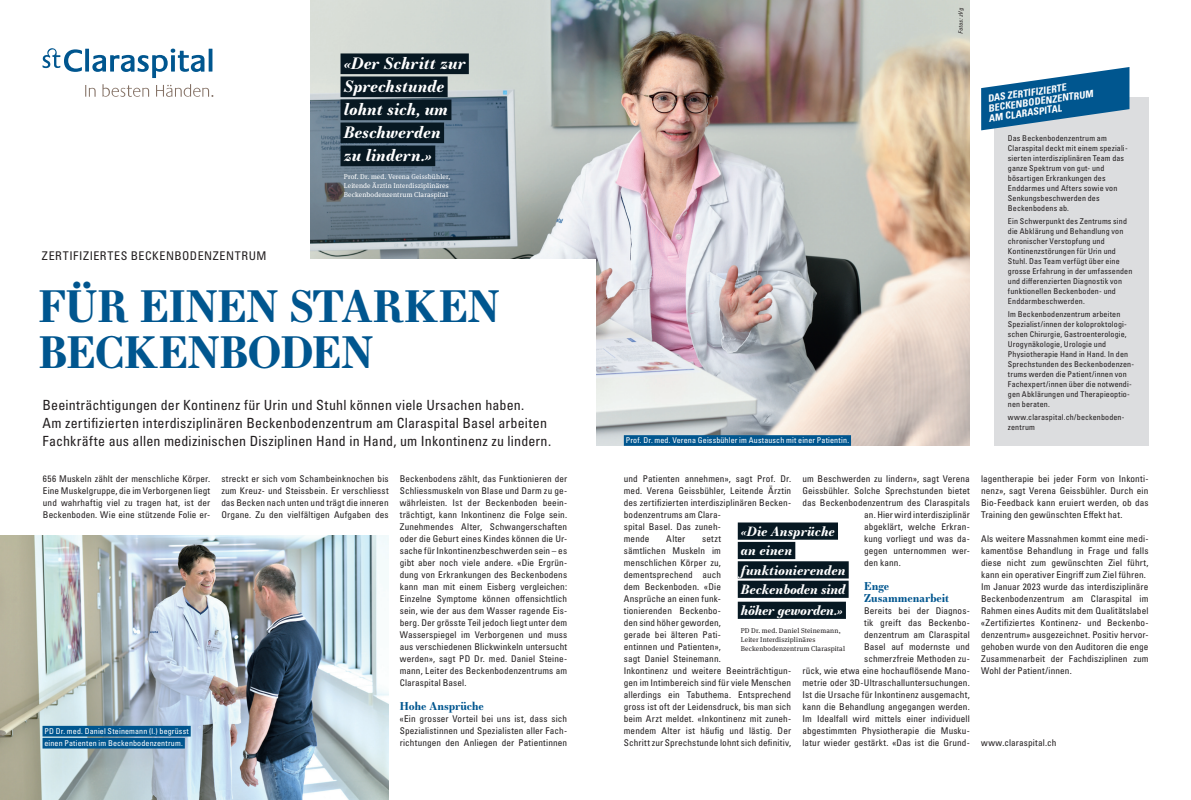
<style>
.page{position:relative;width:1191px;height:800px;background:#fff}
.page>*{position:absolute;margin:0;border:0;box-sizing:border-box;transform-origin:0 0}
.t1{font:700 44px/46px "Essonnes Text";letter-spacing:-.005em;color:#00568f}
.t2{font:italic 700 16px/23px "Essonnes Text";color:#fff}
.t3{font:condensed 14px/18px "Univers LT Pro";letter-spacing:.015em;color:#231f20}
.t4{font:italic 700 12.9px/19.4px "Essonnes Text";letter-spacing:-.005em;color:#fff}
.t5{font:condensed 12px "Univers LT Pro";letter-spacing:.05em;color:#231f20}
.t6{font:700 11px/12px "Essonnes Text";letter-spacing:-.005em;color:#00568f}
.t7{font:italic 700 condensed 9.9px/9.9px "Univers LT Pro";color:#fff}
.t8{font:condensed 9.2px/12px "Univers LT Pro";letter-spacing:.01em;color:#231f20;text-align:justify}
.t9{font:condensed 8px/10px "Univers LT Pro";letter-spacing:.015em;color:#231f20}
.t10{font:condensed 8px/12px "Univers LT Pro";letter-spacing:.015em;color:#fff}
.t11{font:7px/9px "Meta Serif Pro";letter-spacing:.02em;color:#fff}
.t12{font:7px/9px "Meta Serif Pro";letter-spacing:.02em;color:#231f20}
.t13{font:italic condensed 6px "Univers LT Pro";color:#231f20}
</style>
<div class="page">
<img style="left:310px;top:0;width:659px;height:446px">
<img style="left:0;top:536px;width:388px;height:263px">
<div style="left:0;top:260px;width:595px;height:198px;background:#fff"></div>
<svg style="left:85px;top:85px;width:11px;height:12px"></svg>
<svg style="left:102px;top:84px;width:47px;height:13px"></svg>
<svg style="left:156px;top:84px;width:57px;height:13px"></svg>
<svg style="left:85px;top:49px;width:4px;height:23px"></svg>
<hr style="left:209px;top:49px;width:3px;height:23px;background:#00568f">
<svg style="left:92px;top:49px;width:112px;height:29px"></svg>
<svg style="left:43px;top:48px;width:39px;height:24px"></svg>
<div style="left:993px;top:97px;width:155px;height:348px;background:#dcdddf"></div>
<div style="left:624px;top:435px;width:227px;height:11px;background:#00568f"></div>
<div style="left:738px;top:522px;width:100px;height:17px;background:#071822"></div>
<div style="left:738px;top:541px;width:57px;height:18px;background:#071822"></div>
<div style="left:738px;top:561px;width:110px;height:17px;background:#071822"></div>
<div style="left:738px;top:580px;width:110px;height:17px;background:#071822"></div>
<div style="left:738px;top:601px;width:108px;height:17px;background:#071822"></div>
<div style="left:340px;top:53px;width:129px;height:21px;background:#071822"></div>
<div style="left:340px;top:76px;width:107px;height:21px;background:#071822"></div>
<div style="left:340px;top:99px;width:111px;height:21px;background:#071822"></div>
<div style="left:340px;top:122px;width:104px;height:21px;background:#071822"></div>
<div style="left:340px;top:145px;width:95px;height:21px;background:#071822"></div>
<div style="left:43px;top:725px;width:148px;height:11px;background:#00568f"></div>
<div style="left:43px;top:737px;width:142px;height:11px;background:#00568f"></div>
<svg style="left:981px;top:67px;width:148px;height:63px"></svg>
<h2 class="t2" style="left:344px;top:52px;width:123px">«Der Schritt zur<br>Sprechstunde lohnt sich, um<br>Beschwerden<br>zu lindern.»</h2>
<p class="t11" style="left:344px;top:172px;width:108px">Prof. Dr. med. Verena Geissbühler,<br>Leitende Ärztin Interdisziplinäres<br>Beckenbodenzentrum Claraspital</p>
<h3 class="t5" style="left:42px;top:248px;width:226px">ZERTIFIZIERTES BECKENBODENZENTRUM</h3>
<h1 class="t1" style="left:38px;top:282px;width:462px">FÜR EINEN STARKEN<br>BECKENBODEN</h1>
<p class="t13" style="left:956px;top:34px;width:27px;rotate:-90deg">Fotos: zVg</p>
<p class="t3" style="left:42px;top:395px;width:510px">Beeinträchtigungen der Kontinenz für Urin und Stuhl können viele Ursachen haben.<br>Am zertifizierten interdisziplinären Beckenbodenzentrum am Claraspital Basel arbeiten<br>Fachkräfte aus allen medizinischen Disziplinen Hand in Hand, um Inkontinenz zu lindern.</p>
<p class="t8" style="left:43px;top:472px;width:169px">656 Muskeln zählt der menschliche Körper.<br>Eine Muskelgruppe, die im Verborgenen liegt und wahrhaftig viel zu tragen hat, ist der Beckenboden. Wie eine stützende Folie er-</p>
<p class="t8" style="left:221px;top:472px;width:169px">streckt er sich vom Schambeinknochen bis zum Kreuz- und Steissbein. Er verschliesst das Becken nach unten und trägt die inneren Organe. Zu den vielfältigen Aufgaben des</p>
<p class="t8" style="left:802px;top:472px;width:169px">um Beschwerden zu lindern», sagt Verena</p>
<p class="t10" style="left:626px;top:434px;width:225px">Prof. Dr. med. Verena Geissbühler im Austausch mit einer Patientin.</p>
<p class="t8" style="left:624px;top:472px;width:169px;text-align:left">und Patienten annehmen», sagt Prof. Dr. med. Verena Geissbühler, Leitende Ärztin des zertifizierten interdisziplinären Becken&shy;bodenzentrums am Clara-<br>spital Basel. Das zuneh-<br>mende</p>
<p class="t8" style="left:400px;top:472px;width:169px">Beckenbodens zählt, das Funktionieren der Schliessmuskeln von Blase und Darm zu ge&shy;währleisten. Ist der Beckenboden beein&shy;trächtigt, kann Inkontinenz die Folge sein.<br>Zunehmendes Alter, Schwangerschaften oder die Geburt eines Kindes können die Ur&shy;sache für Inkontinenzbeschwerden sein – es gibt aber noch viele andere. «Die Ergrün&shy;dung von Erkrankungen des Beckenbodens kann man mit einem Eisberg vergleichen:<br>Einzelne Symptome können offensichtlich sein, wie der aus dem Wasser ragende Eis&shy;berg. Der grösste Teil jedoch liegt unter dem Wasserspiegel im Verborgenen und muss aus verschiedenen Blickwinkeln untersucht werden», sagt PD Dr. med. Daniel Steine&shy;mann, Leiter des Beckenbodenzentrums am Claraspital Basel.</p>
<p class="t6" style="left:400px;top:699px;width:86px">Hohe Ansprüche</p>
<p class="t8" style="left:400px;top:712px;width:169px">«Ein grosser Vorteil bei uns ist, dass sich Spezialistinnen und Spezialisten aller Fach&shy;richtungen den Anliegen der Patientinnen</p>
<p class="t8" style="left:802px;top:484px;width:169px">Geissbühler. Solche Sprechstunden bietet</p>
<p class="t8" style="left:802px;top:496px;width:169px">das Beckenbodenzentrum des Claraspitals</p>
<p class="t8" style="left:864px;top:508px;width:107px">an. Hier wird interdisziplinär</p>
<p class="t8" style="left:864px;top:520px;width:107px">abgeklärt, welche Erkran-</p>
<p class="t8" style="left:864px;top:532px;width:107px">kung vorliegt und was da-</p>
<p class="t8" style="left:864px;top:544px;width:107px">gegen unternommen wer-</p>
<p class="t8" style="left:864px;top:556px;width:38px">den kann.</p>
<p class="t6" style="left:864px;top:579px;width:87px">Enge<br>Zusammenarbeit</p>
<p class="t8" style="left:802px;top:604px;width:169px;text-align:right">Bereits bei der Diagnos-<br>tik greift das Beckenbo-<br>denzentrum am Claraspital<br>Basel auf modernste und<br>schmerzfreie Methoden zu-<br>rück, wie etwa eine hochauflösende Mano&shy;metrie oder 3D-Ultraschalluntersuchungen.<br>Ist die Ursache für Inkontinenz ausgemacht, kann die Behandlung angegangen werden.<br>Im Idealfall wird mittels einer individuell abgestimmten Physiotherapie die Musku&shy;latur wieder gestärkt. «Das ist die Grund-</p>
<h3 class="t4" style="left:741px;top:521px;width:106px">«Die Ansprüche an einen funktionierenden<br>Beckenboden sind</h3>
<h3 class="t4" style="left:741px;top:600px;width:103px">höher geworden.»</h3>
<p class="t12" style="left:741px;top:625px;width:106px">PD Dr. med. Daniel Steinemann,<br>Leiter Interdisziplinäres<br>Beckenbodenzentrum Claraspital</p>
<p class="t8" style="left:666px;top:532px;width:20px">Alter</p>
<p class="t8" style="left:624px;top:532px;width:169px;text-align:left;text-indent:78px">setzt<br>sämtlichen Muskeln im<br>menschlichen Körper zu, dementsprechend auch<br>dem Beckenboden. «Die<br>Ansprüche an einen funk-<br>tionierenden Beckenbo-<br>den sind höher geworden,<br>gerade bei älteren Pati-<br>entinnen und Patienten»,<br>sagt Daniel Steinemann.<br>Inkontinenz und weitere Beeinträchtigun&shy;gen im Intimbereich sind für viele Menschen allerdings ein Tabuthema. Entsprechend gross ist oft der Leidensdruck, bis man sich beim Arzt meldet. «Inkontinenz mit zuneh&shy;mendem Alter ist häufig und lästig. Der<br>Schritt zur Sprechstunde lohnt sich definitiv,</p>
<p class="t10" style="left:44px;top:724px;width:146px">PD Dr. med. Daniel Steinemann (l.) begrüsst einen Patienten im Beckenbodenzentrum.</p>
<p class="t7" style="left:985px;top:93px;width:109px;rotate:-8deg">DAS ZERTIFIZIERTE<br>BECKENBODENZENTRUM<br>AM CLARASPITAL</p>
<p class="t9" style="left:1008px;top:133px;width:121px">Das Beckenbodenzentrum am<br>Claraspital deckt mit einem speziali&shy;sierten interdisziplinären Team das ganze Spektrum von gut- und bösartigen Erkrankungen des<br>Enddarmes und Afters sowie von<br>Senkungsbeschwerden des<br>Beckenbodens ab.</p>
<p class="t9" style="left:1008px;top:216px;width:126px">Ein Schwerpunkt des Zentrums sind die Abklärung und Behandlung von chronischer Verstopfung und<br>Kontinenzstörungen für Urin und<br>Stuhl. Das Team verfügt über eine grosse Erfahrung in der umfassenden und differenzierten Diagnostik von funktionellen Beckenboden- und<br>Enddarmbeschwerden.</p>
<p class="t9" style="left:1008px;top:309px;width:128px">Im Beckenbodenzentrum arbeiten Spezialist/innen der koloproktologi&shy;schen Chirurgie, Gastroenterologie, Urogynäkologie, Urologie und Physiotherapie Hand in Hand. In den Sprechstunden des Beckenbodenzen&shy;trums werden die Patient/innen von Fachexpert/innen über die notwendi&shy;gen Abklärungen und Therapieoptio&shy;nen beraten.</p>
<p class="t9" style="left:1008px;top:412px;width:118px">www.claraspital.ch/beckenboden&shy;zentrum</p>
<p class="t8" style="left:981px;top:472px;width:169px">lagentherapie bei jeder Form von Inkonti&shy;nenz», sagt Verena Geissbühler. Durch ein Bio-Feedback kann eruiert werden, ob das Training den gewünschten Effekt hat.</p>
<p class="t8" style="left:981px;top:532px;width:169px;text-align:left">Als weitere Massnahmen kommt eine medi&shy;kamentöse Behandlung in Frage und falls diese nicht zum gewünschten Ziel führt, kann ein operativer Eingriff zum Ziel führen.<br>Im Januar 2023 wurde das interdisziplinäre Beckenbodenzentrum am Claraspital im Rahmen eines Audits mit dem Qualitätslabel «Zertifiziertes Kontinenz- und Beckenbo&shy;denzentrum» ausgezeichnet. Positiv hervor&shy;gehoben wurde von den Auditoren die enge Zusammenarbeit der Fachdisziplinen zum Wohl der Patient/innen.</p>
<p class="t8" style="left:981px;top:736px;width:77px">www.claraspital.ch</p>
</div>
